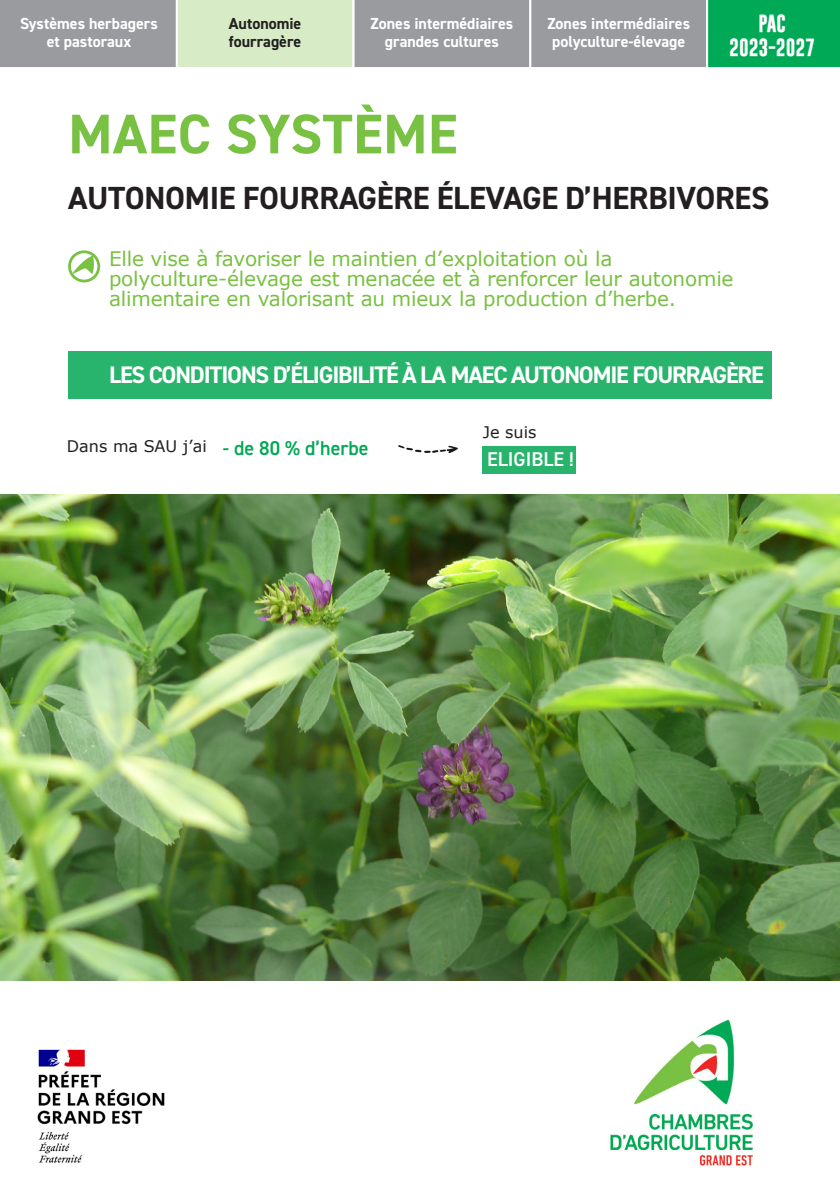
<style>
.page{position:relative;width:840px;height:1191px;background:#fff}
.page>*{position:absolute;margin:0;border:0;box-sizing:border-box;transform-origin:0 0}
.TITRE{font:700 56px "DIN2014";letter-spacing:.01em;color:#79c142}
.TITRE-2{font:700 32px "DIN2014";letter-spacing:-.01em;color:#231f20}
.TITRE-3{font:700 24px "DIN2014";letter-spacing:-.05em;color:#fff}
.SURTITRE_BIS{font:20px/20px "Verdana";letter-spacing:-.01em;color:#79c142}
.EXERGUE{font:600 20px "DIN2014";color:#00a955}
.EXERGUE-2{font:600 20px "DIN2014";color:#fff}
.EXERGUE-3{font:700 18px "Gobold";color:#fff}
.EXERGUE-4{font:700 16px/18px "DIN2014";color:#fff;text-align:center}
.EXERGUE-5{font:700 16px/18px "DIN2014";color:#231f20}
.EXERGUE-6{font:16px "Verdana";color:#231f20}
</style>
<div class="page">
<div style="left:482px;top:446px;width:94px;height:28px;background:#28b46d"></div>
<div style="left:68px;top:250px;width:32px;height:32px;border:3px solid #79c142;border-radius:50%"></div>
<svg style="left:72px;top:256px;width:22px;height:18px"></svg>
<svg style="left:0;top:0;width:839px;height:68px;background:#90b09d"></svg>
<div style="left:68px;top:351px;width:703px;height:47px;background:#28b46d"></div>
<img style="left:398px;top:445px;width:60px;height:9px">
<img style="left:0;top:494px;width:839px;height:487px">
<img style="left:37px;top:1049px;width:128px;height:114px">
<img style="left:610px;top:1019px;width:143px;height:147px">
<p class="EXERGUE-4" style="left:20px;top:15px;width:139px">Systèmes herbagers et pastoraux</p>
<p class="EXERGUE-5" style="left:229px;top:15px;width:74px">Autonomie fourragère</p>
<p class="EXERGUE-4" style="left:370px;top:15px;width:144px">Zones intermédiaires</p>
<p class="EXERGUE-4" style="left:385px;top:33px;width:115px">grandes cultures</p>
<p class="EXERGUE-4" style="left:547px;top:15px;width:144px">Zones intermédiaires</p>
<p class="EXERGUE-4" style="left:551px;top:33px;width:135px">polyculture-élevage</p>
<p class="EXERGUE-3" style="left:757px;top:12px;width:29px">PAC</p>
<p class="EXERGUE-3" style="left:728px;top:36px;width:87px">2023-2027</p>
<p class="TITRE" style="left:68px;top:97px;width:390px">MAEC SYSTÈME</p>
<p class="TITRE-2" style="left:68px;top:177px;width:702px">AUTONOMIE FOURRAGÈRE ÉLEVAGE D’HERBIVORES</p>
<p class="SURTITRE_BIS" style="left:109px;top:248px;width:625px">Elle vise à favoriser le maintien d’exploitation où la polyculture-élevage est menacée et à renforcer leur autonomie alimentaire en valorisant au mieux la production d’herbe.</p>
<p class="TITRE-3" style="left:109px;top:359px;width:655px">LES CONDITIONS D’ÉLIGIBILITÉ À LA MAEC AUTONOMIE FOURRAGÈRE</p>
<p class="EXERGUE-6" style="left:67px;top:435px;width:141px">Dans ma SAU j’ai</p>
<p class="EXERGUE" style="left:223px;top:435px;width:147px">- de 80 % d’herbe</p>
<p class="EXERGUE-6" style="left:482px;top:421px;width:55px">Je suis</p>
<p class="EXERGUE-2" style="left:487px;top:446px;width:88px">ELIGIBLE !</p>
</div>
